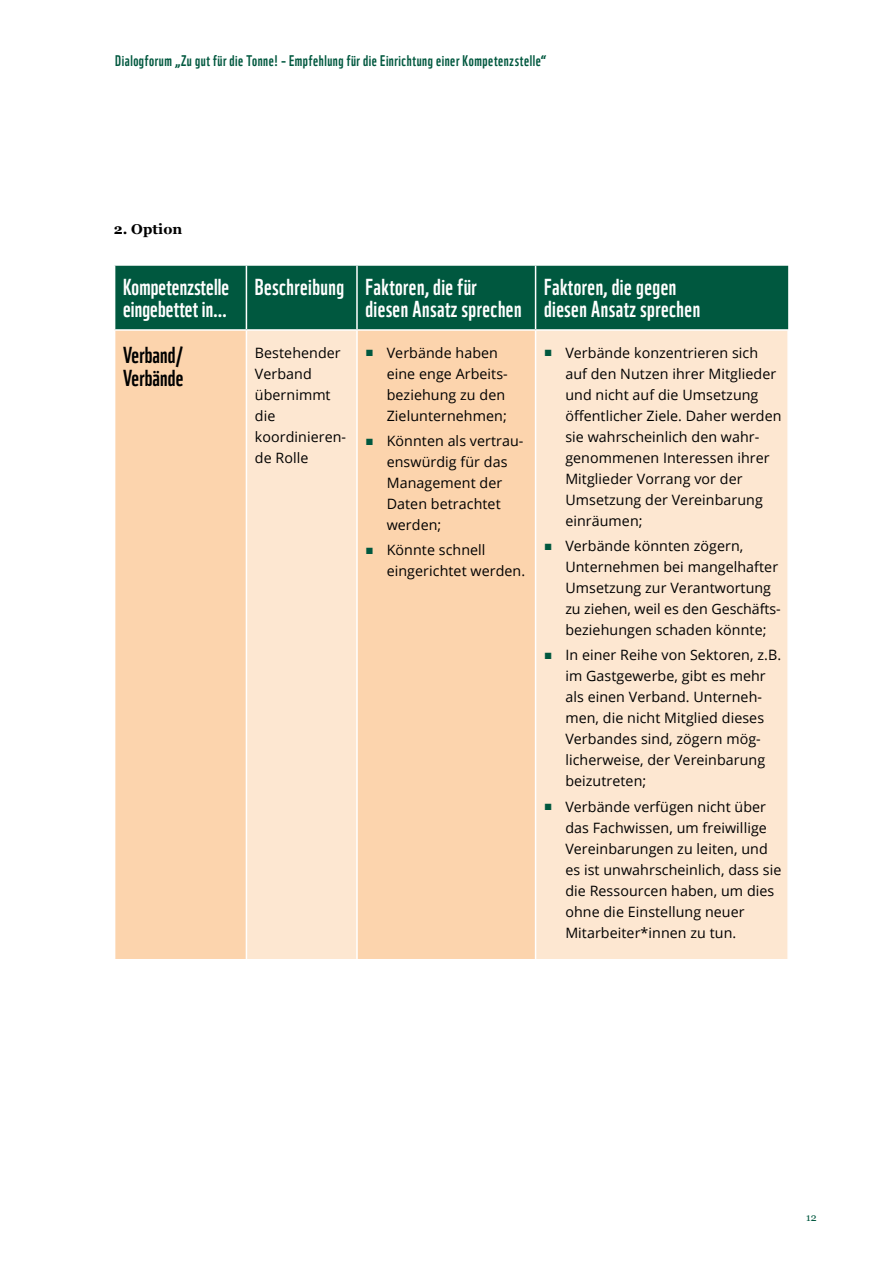
<style>
.page{position:relative;width:893px;height:1263px;background:#fff}
.page>*{position:absolute;margin:0;border:0;box-sizing:border-box;transform-origin:0 0}
.t1{font:22.5px/22.5px "WWF";letter-spacing:.02em;color:#fff}
.t2{font:22.5px/22.5px "WWF";letter-spacing:.005em;color:#000}
.t3{font:15px "WWF";letter-spacing:.035em;color:#00583f}
.t4{font:14.25px/21px "Open Sans";letter-spacing:.005em;color:#000}
.t5{font:700 14.25px "Georgia";letter-spacing:.005em;color:#000}
.t6{font:10.5px "Georgia";color:#00583f}
.s1{font-family:"Arial";font-size:13.5px;color:#00583f}
</style>
<div class="page">
<div style="left:115px;top:266px;width:673px;height:63px;background:#00583f"></div>
<div style="left:115px;top:331px;width:131px;height:628px;background:#fcd4ad"></div>
<svg style="left:247px;top:331px;width:540px;height:628px;background:#fce0c5"></svg>
<hr style="left:246px;top:266px;width:1px;height:63px;background:#fff">
<hr style="left:356px;top:266px;width:2px;height:63px;background:#fff">
<hr style="left:535px;top:266px;width:1px;height:63px;background:#fff">
<hr style="left:356px;top:331px;width:2px;height:628px;background:#fff">
<hr style="left:535px;top:331px;width:1px;height:628px;background:#fff">
<p class="t3" style="left:115px;top:49px;width:433px">Dialogforum „Zu gut für die Tonne! – Empfehlung für die Einrichtung einer Kompetenzstelle“</p>
<p class="t5" style="left:114px;top:218px;width:70px">2. Option</p>
<h1 class="t1" style="left:123px;top:273px;width:108px">Kompetenzstelle eingebettet in…</h1>
<h1 class="t1" style="left:365px;top:273px;width:158px;text-indent:-111px">Beschreibung Faktoren, die für diesen Ansatz sprechen</h1>
<h1 class="t1" style="left:544px;top:273px;width:158px">Faktoren, die gegen diesen Ansatz sprechen</h1>
<h1 class="t2" style="left:123px;top:342px;width:62px">Verband/<br>Verbände</h1>
<p class="t4" style="left:255px;top:342px;width:93px">Bestehender<br>Verband übernimmt die koordinieren&shy;de Rolle</p>
<p class="t4" style="left:387px;top:342px;width:123px;text-indent:-21px"><span class="s1">■</span> Verbände haben eine enge Arbeits&shy;beziehung zu den<br>Zielunternehmen;</p>
<p class="t4" style="left:565px;top:342px;width:218px;text-indent:-21px"><span class="s1">■</span> Verbände konzentrieren sich auf den Nutzen ihrer Mitglieder und nicht auf die Umsetzung öffentlicher Ziele. Daher werden sie wahrscheinlich den wahr&shy;genommenen Interessen ihrer<br>Mitglieder Vorrang vor der<br>Umsetzung der Vereinbarung einräumen;</p>
<p class="t4" style="left:565px;top:535px;width:217px;text-indent:-21px"><span class="s1">■</span> Verbände könnten zögern,<br>Unternehmen bei mangelhafter<br>Umsetzung zur Verantwortung zu ziehen, weil es den Geschäfts&shy;beziehungen schaden könnte;</p>
<p class="t4" style="left:565px;top:644px;width:217px;text-indent:-21px"><span class="s1">■</span> In einer Reihe von Sektoren, z.B. im Gastgewerbe, gibt es mehr als einen Verband. Unterneh&shy;men, die nicht Mitglied dieses<br>Verbandes sind, zögern mög&shy;licherweise, der Vereinbarung beizutreten;</p>
<p class="t4" style="left:565px;top:796px;width:217px;text-indent:-21px"><span class="s1">■</span> Verbände verfügen nicht über das Fachwissen, um freiwillige<br>Vereinbarungen zu leiten, und es ist unwahrscheinlich, dass sie die Ressourcen haben, um dies ohne die Einstellung neuer<br>Mitarbeiter*innen zu tun.</p>
<p class="t4" style="left:387px;top:430px;width:138px;text-indent:-21px"><span class="s1">■</span> Könnten als vertrau&shy;enswürdig für das<br>Management der<br>Daten betrachtet werden;</p>
<p class="t4" style="left:387px;top:539px;width:140px;text-indent:-21px"><span class="s1">■</span> Könnte schnell eingerichtet werden.</p>
<p class="t6" style="left:806px;top:1209px;width:12px">12</p>
</div>
